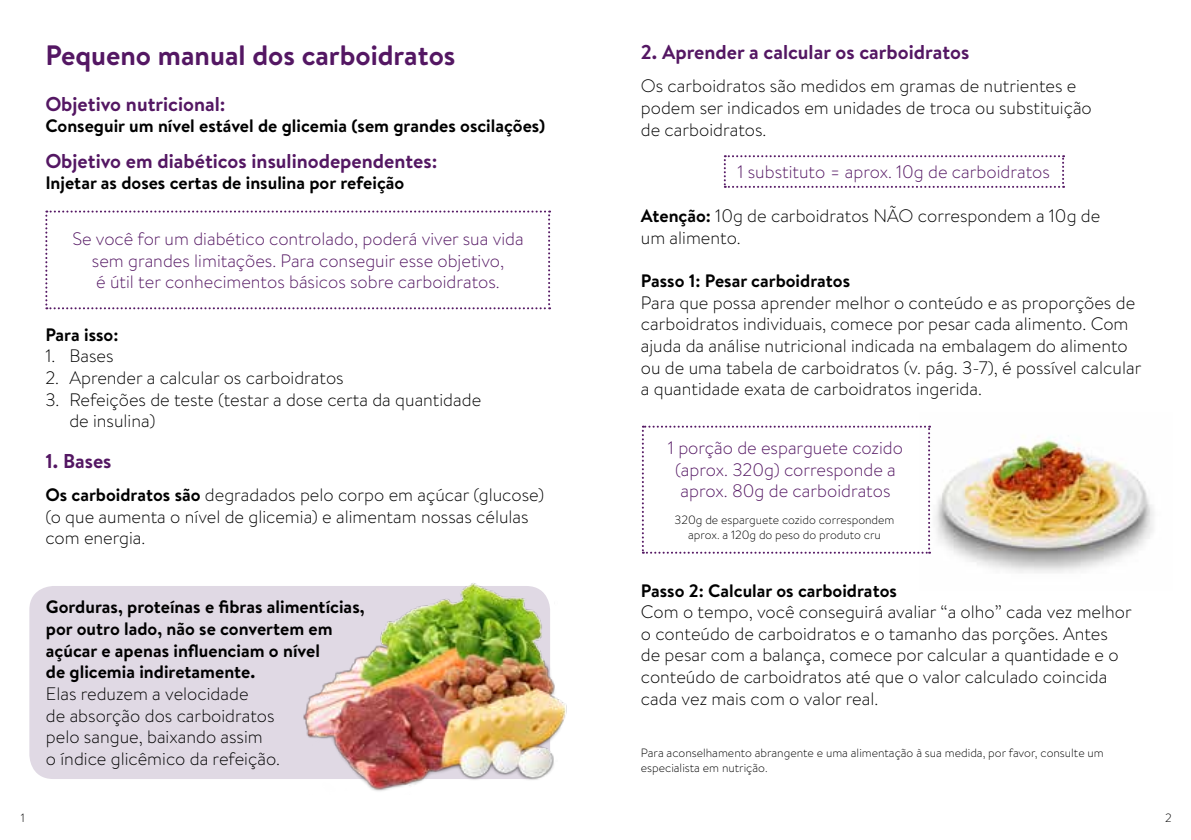
<style>
.page{position:relative;width:1191px;height:840px;background:#fff}
.page>*{position:absolute;margin:0;border:0;box-sizing:border-box;transform-origin:0 0}
.t1{font:700 28px "Brandon Text";color:#541763}
.t2{font:700 20px "Brandon Text";color:#541763}
.t3{font:300 18px/21.6px "Brandon Text";color:#000}
.t4{font:700 18px/21.6px "Brandon Text";color:#000}
.t5{font:300 18px/21.6px "Brandon Text";color:#541763;text-align:center}
.t6{font:300 12px/14.4px "Brandon Text";color:#000}
.s1{font-weight:700}
</style>
<div class="page">
<div style="left:29px;top:585px;width:521px;height:193px;background:#e0d9e4;border-radius:24px"></div>
<img style="left:272px;top:583px;width:295px;height:208px">
<svg style="left:45px;top:210px;width:505px;height:99px"></svg>
<img style="left:919px;top:425px;width:235px;height:148px">
<svg style="left:724px;top:155px;width:340px;height:33px"></svg>
<svg style="left:642px;top:425px;width:288px;height:128px"></svg>
<h1 class="t1" style="left:45px;top:36px;width:411px">Pequeno manual dos carboidratos</h1>
<p class="t2" style="left:45px;top:90px;width:182px">Objetivo nutricional:</p>
<p class="t4" style="left:45px;top:115px;width:501px">Conseguir um nível estável de glicemia (sem grandes oscilações)</p>
<p class="t2" style="left:45px;top:147px;width:393px">Objetivo em diabéticos insulinodependentes:</p>
<p class="t4" style="left:45px;top:172px;width:360px">I njetar as doses certas de insulina por refeição</p>
<p class="t5" style="left:72px;top:227px;width:453px">Se você for um diabético controlado, poderá viver sua vida sem grandes limitações. Para conseguir esse objetivo,<br>é útil ter conhecimentos básicos sobre carboidratos.</p>
<p class="t4" style="left:45px;top:323px;width:75px">Para isso:</p>
<p class="t3" style="left:45px;top:344px;width:70px">1. Bases</p>
<p class="t3" style="left:45px;top:366px;width:300px">2. Aprender a calcular os carboidratos</p>
<p class="t3" style="left:69px;top:387px;width:413px;text-indent:-24px">3. Refeições de teste (testar a dose certa da quantidade de insulina)</p>
<p class="t2" style="left:45px;top:447px;width:68px">1. Bases</p>
<p class="t3" style="left:45px;top:483px;width:500px"><span class="s1">Os carboidratos são</span> degradados pelo corpo em açúcar (glucose) (o que aumenta o nível de glicemia) e alimentam nossas células com energia.</p>
<p class="t4" style="left:46px;top:595px;width:320px">Gorduras, proteínas e fibras alimentícias, por outro lado, não se convertem em açúcar e apenas influenciam o nível<br>de glicemia indiretamente.</p>
<p class="t3" style="left:46px;top:682px;width:236px">Elas reduzem a velocidade<br>de absorção dos carboidratos pelo sangue, baixando assim<br>o índice glicêmico da refeição.</p>
<p class="t2" style="left:641px;top:38px;width:330px">2. Aprender a calcular os carboidratos</p>
<p class="t3" style="left:641px;top:75px;width:452px">Os carboidratos são medidos em gramas de nutrientes e podem ser indicados em unidades de troca ou substituição de carboidratos.</p>
<p class="t5" style="left:737px;top:160px;width:314px">1 substituto = aprox. 10g de carboidratos</p>
<p class="t3" style="left:641px;top:204px;width:461px"><span class="s1">Atenção:</span> 10g de carboidratos NÃO correspondem a 10g de um alimento.</p>
<p class="t4" style="left:641px;top:269px;width:211px">Passo 1: Pesar carboidratos</p>
<p class="t3" style="left:641px;top:291px;width:502px">Para que possa aprender melhor o conteúdo e as proporções de carboidratos individuais, comece por pesar cada alimento. Com ajuda da análise nutricional indicada na embalagem do alimento ou de uma tabela de carboidratos (v. pág. 3-7), é possível calcular a quantidade exata de carboidratos ingerida.</p>
<p class="t5" style="left:668px;top:436px;width:237px">1 porção de esparguete cozido (aprox. 320g) corresponde a aprox. 80g de carboidratos</p>
<p class="t6" style="left:674px;top:512px;width:221px;text-align:center">320g de esparguete cozido correspondem aprox. a 120g do peso do produto cru</p>
<p class="t4" style="left:641px;top:578px;width:257px">Passo 2: Calcular os carboidratos</p>
<p class="t3" style="left:641px;top:600px;width:492px">Com o tempo, você conseguirá avaliar “a olho” cada vez melhor o conteúdo de carboidratos e o tamanho das porções. Antes<br>de pesar com a balança, comece por calcular a quantidade e o conteúdo de carboidratos até que o valor calculado coincida cada vez mais com o valor real.</p>
<p class="t6" style="left:641px;top:745px;width:464px">Para aconselhamento abrangente e uma alimentação à sua medida, por favor, consulte um especialista em nutrição.</p>
<p class="t6" style="left:21px;top:809px;width:6px">1</p>
<p class="t6" style="left:1165px;top:809px;width:8px">2</p>
</div>
